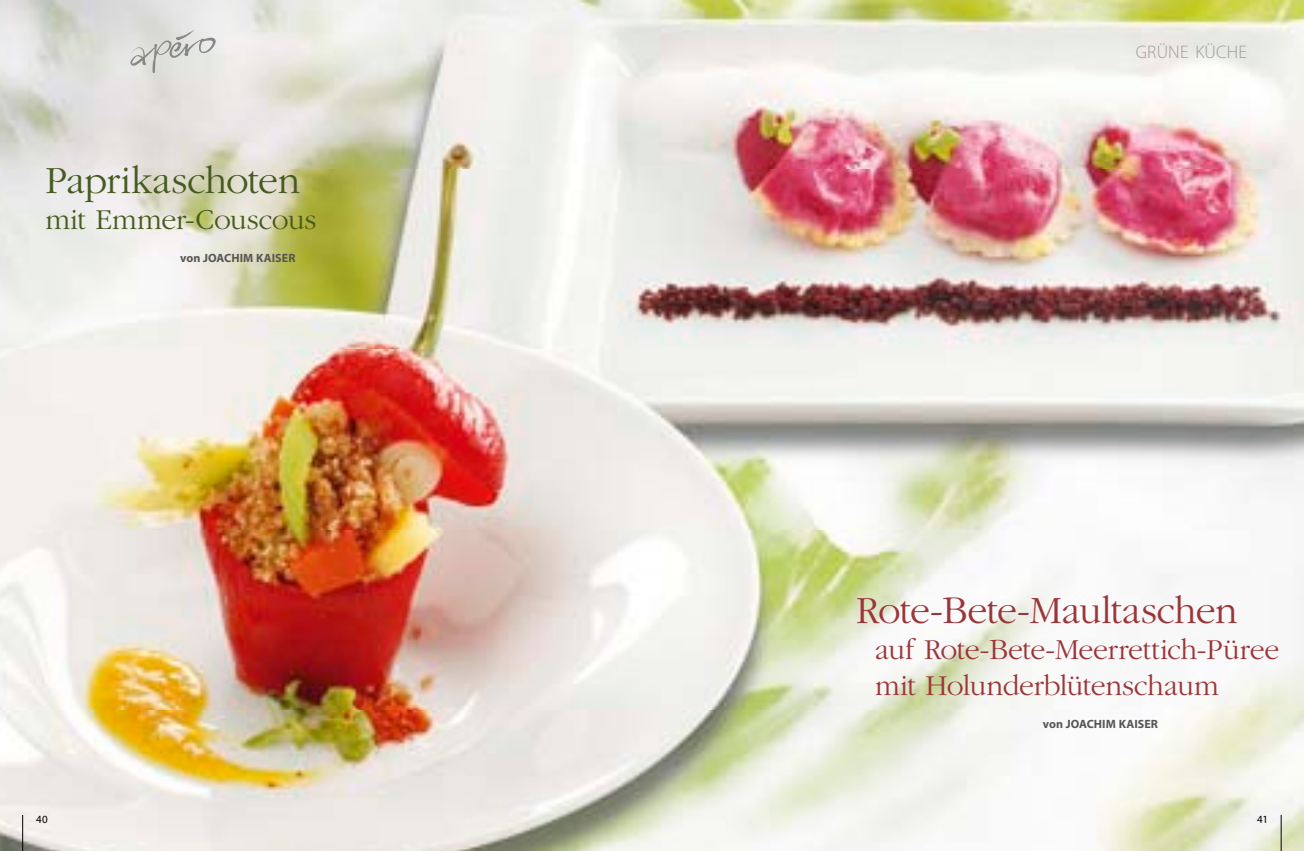
<style>
.page{position:relative;width:1304px;height:851px;background:#fff}
.page>*{position:absolute;margin:0;border:0;box-sizing:border-box;transform-origin:0 0}
.t1{font:300 40px "Garamond";letter-spacing:-.015em;color:#9c3539}
.t2{font:300 40px "Garamond";letter-spacing:-.015em;color:#465b20}
.t3{font:300 30px/36px "Garamond";letter-spacing:-.015em;color:#9c3539}
.t4{font:300 30px "Garamond";letter-spacing:-.01em;color:#465b20}
.t5{font:300 18.2px "Myriad Pro";letter-spacing:.015em;color:#9c9d9d}
.t6{font:700 12px "Myriad Pro";letter-spacing:.01em;color:#565656}
.t7{font:11px "Myriad Pro";color:#000}
</style>
<div class="page">
<img style="left:0;top:0;width:1304px;height:850px">
<hr style="left:1281px;top:814px;width:1px;height:36px;background:#000">
<svg style="left:130px;top:30px;width:86px;height:43px;background:#d5d6d2"></svg>
<hr style="left:22px;top:814px;width:1px;height:36px;background:#000">
<h1 class="t2" style="left:45px;top:159px;width:256px">Paprikaschoten</h1>
<p class="t4" style="left:45px;top:203px;width:273px">mit Emmer-Couscous</p>
<p class="t6" style="left:180px;top:250px;width:117px">VON JOACHI M KAISER</p>
<p class="t5" style="left:1136px;top:42px;width:113px">GRÜNE KÜCHE</p>
<h1 class="t1" style="left:856px;top:589px;width:383px">Rote-Bete-Maultaschen</h1>
<p class="t3" style="left:875px;top:632px;width:406px">auf Rote-Bete-Meerrettich-Püree mit Holunderblütenschaum</p>
<p class="t6" style="left:1043px;top:716px;width:117px">VON JOACHI M KAISER</p>
<p class="t7" style="left:36px;top:812px;width:13px">40</p>
<p class="t7" style="left:1257px;top:812px;width:12px">41</p>
</div>
